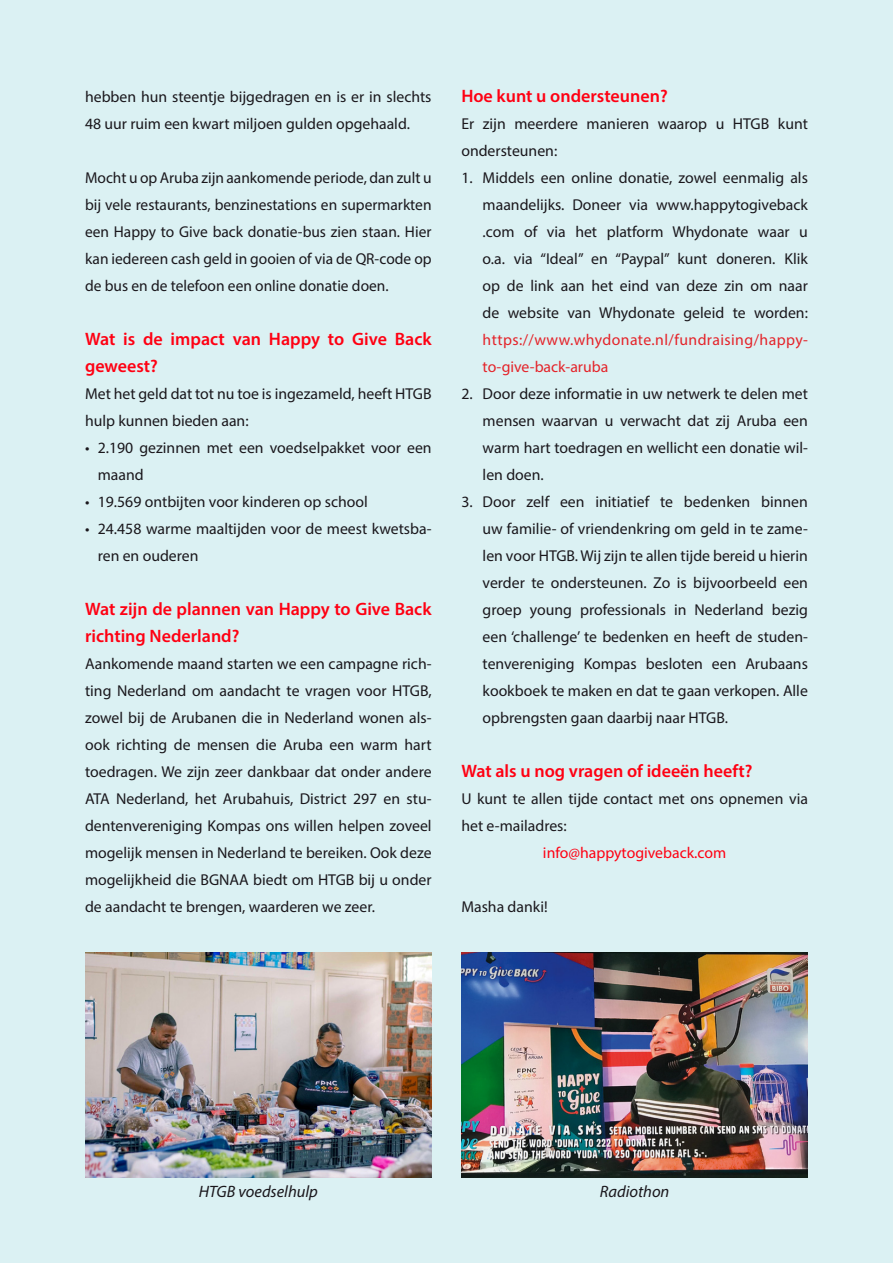
<style>
.page{position:relative;width:893px;height:1263px;background:#dbf1f3}
.page>*{position:absolute;margin:0;border:0;box-sizing:border-box;transform-origin:0 0}
.t1{font:600 18px/27px "Myriad Pro";color:#ff0012}
.t2{font:italic 16.5px "Myriad Pro";color:#1a171c}
.t3{font:15.75px/27px "Myriad Pro";color:#1a171c}
.t4{font:15.75px/27px "Myriad Pro";letter-spacing:.025em;color:#e42329}
.t5{font:15.75px "Myriad Pro";color:#ff0012}
</style>
<div class="page">
<img style="left:85px;top:952px;width:347px;height:226px">
<img style="left:461px;top:952px;width:347px;height:226px">
<p class="t3" style="left:85px;top:83px;width:348px">hebben hun steentje bijgedragen en is er in slechts<br>48 uur ruim een kwart miljoen gulden opgehaald.</p>
<p class="t3" style="left:85px;top:164px;width:348px;text-align:justify">Mocht u op Aruba zijn aankomende periode, dan zult u bij vele restaurants, benzinestations en supermarkten een Happy to Give back donatie-bus zien staan. Hier kan iedereen cash geld in gooien of via de QR-code op de bus en de telefoon een online donatie doen.</p>
<p class="t1" style="left:85px;top:325px;width:348px">Wat is de impact van Happy to Give Back geweest?</p>
<p class="t3" style="left:85px;top:380px;width:348px">Met het geld dat tot nu toe is ingezameld, heeft HTGB hulp kunnen bieden aan:</p>
<p class="t3" style="left:98px;top:434px;width:335px;text-indent:-13px">• 2.190 gezinnen met een voedselpakket voor een maand</p>
<p class="t3" style="left:85px;top:488px;width:284px">• 19.569 ontbijten voor kinderen op school</p>
<p class="t3" style="left:98px;top:515px;width:335px;text-indent:-13px">• 24.458 warme maaltijden voor de meest kwetsba&shy;ren en ouderen</p>
<p class="t1" style="left:85px;top:595px;width:348px">Wat zijn de plannen van Happy to Give Back richting Nederland?</p>
<p class="t3" style="left:85px;top:650px;width:348px;text-align:justify">Aankomende maand starten we een campagne rich&shy;ting Nederland om aandacht te vragen voor HTGB, zowel bij de Arubanen die in Nederland wonen als&shy;ook richting de mensen die Aruba een warm hart toedragen. We zijn zeer dankbaar dat onder andere ATA Nederland, het Arubahuis, District 297 en stu&shy;dentenvereniging Kompas ons willen helpen zoveel mogelijk mensen in Nederland te bereiken. Ook deze mogelijkheid die BGNAA biedt om HTGB bij u onder de aandacht te brengen, waarderen we zeer.</p>
<p class="t1" style="left:461px;top:82px;width:208px">Hoe kunt u ondersteunen?</p>
<p class="t3" style="left:461px;top:110px;width:348px">Er zijn meerdere manieren waarop u HTGB kunt ondersteunen:</p>
<p class="t3" style="left:483px;top:164px;width:327px;text-align:justify;text-indent:-21px">1. Middels een online donatie, zowel eenmalig als maandelijks. Doneer via www.happytogiveback .com of via het platform Whydonate waar u o.a. via “Ideal” en “Paypal” kunt doneren. Klik op de link aan het eind van deze zin om naar de website van Whydonate geleid te worden:</p>
<p class="t4" style="left:483px;top:326px;width:327px">https://www.whydonate.nl/fundraising/happy&shy;to-give-back-aruba</p>
<p class="t3" style="left:483px;top:380px;width:327px;text-align:justify;text-indent:-21px">2. Door deze informatie in uw netwerk te delen met mensen waarvan u verwacht dat zij Aruba een warm hart toedragen en wellicht een donatie wil&shy;len doen.</p>
<p class="t3" style="left:483px;top:488px;width:327px;text-align:justify;text-indent:-21px">3. Door zelf een initiatief te bedenken binnen uw familie- of vriendenkring om geld in te zame&shy;len voor HTGB. Wij zijn te allen tijde bereid u hierin verder te ondersteunen. Zo is bijvoorbeeld een groep young professionals in Nederland bezig een ‘challenge’ te bedenken en heeft de studen&shy;tenvereniging Kompas besloten een Arubaans kookboek te maken en dat te gaan verkopen. Alle opbrengsten gaan daarbij naar HTGB.</p>
<p class="t1" style="left:461px;top:757px;width:293px">Wat als u nog vragen of ideeën heeft?</p>
<p class="t3" style="left:461px;top:785px;width:348px">U kunt te allen tijde contact met ons opnemen via het e-mailadres:</p>
<p class="t5" style="left:543px;top:843px;width:185px">info@happytogiveback.com</p>
<p class="t3" style="left:461px;top:893px;width:88px">Masha danki!</p>
<p class="t2" style="left:199px;top:1181px;width:121px">HTGB voedselhulp</p>
<p class="t2" style="left:600px;top:1181px;width:71px">Radiothon</p>
</div>
